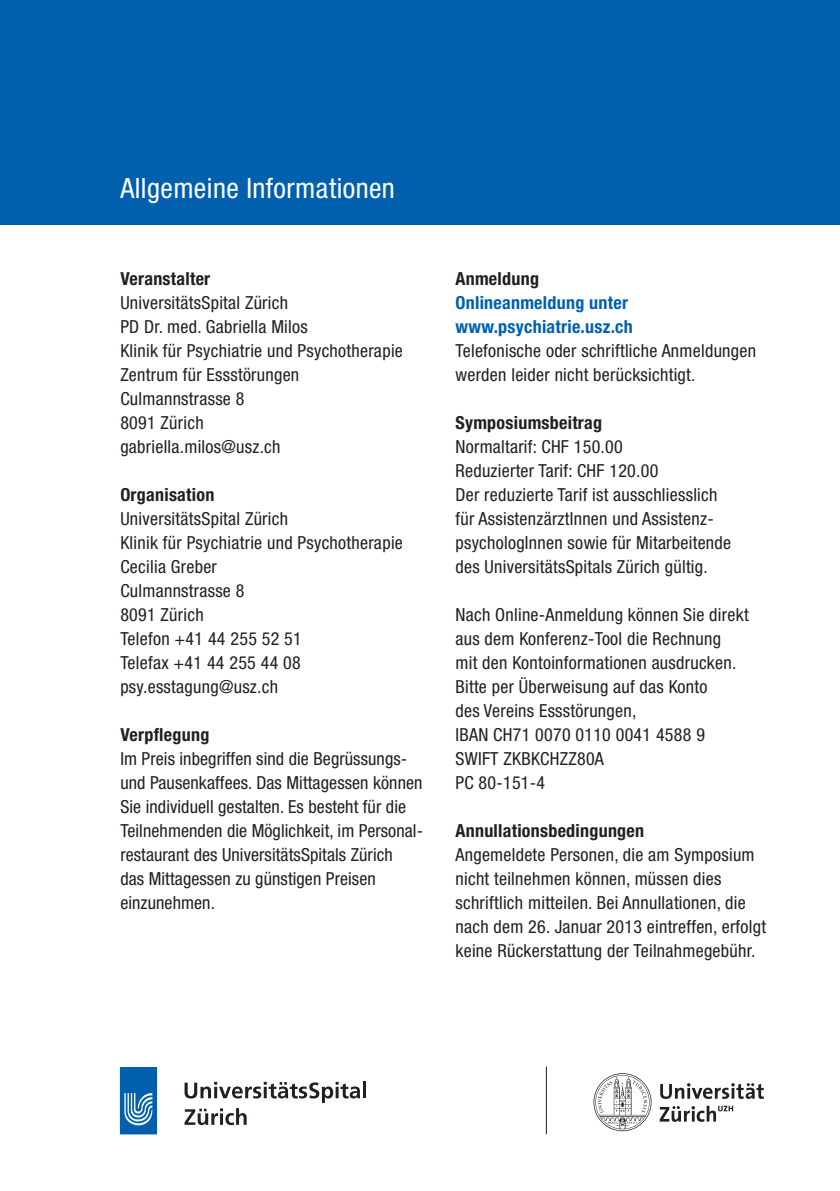
<style>
.page{position:relative;width:840px;height:1191px;background:#fff}
.page>*{position:absolute;margin:0;border:0;box-sizing:border-box;transform-origin:0 0}
.t1{font:condensed 28px "Helvetica Neue LT Std";letter-spacing:.015em;color:#fff}
.t2{font:condensed 18px/24px "Helvetica Neue LT Std";letter-spacing:.015em;color:#231f20}
.t3{font:700 condensed 18px "Helvetica Neue LT Std";letter-spacing:.015em;color:#231f20}
.t4{font:700 condensed 18px/24px "Helvetica Neue LT Std";letter-spacing:.015em;color:#0160ae}
</style>
<div class="page">
<div style="left:0;top:0;width:839px;height:224px;background:#0160ae"></div>
<div style="left:120px;top:1067px;width:36px;height:67px;background:#0160ae"></div>
<div style="left:120px;top:1067px;width:37px;height:67px;border:1px solid #0160ae"></div>
<svg style="left:124px;top:1093px;width:28px;height:33px"></svg>
<svg style="left:184px;top:1081px;width:176px;height:44px"></svg>
<hr style="left:362px;top:1081px;width:3px;height:17px;background:#231f20">
<svg style="left:593px;top:1073px;width:170px;height:58px"></svg>
<hr style="left:545px;top:1066px;width:1px;height:68px;background:#231f20">
<h1 class="t1" style="left:120px;top:178px;width:276px">Allgemeine Informationen</h1>
<p class="t3" style="left:120px;top:272px;width:91px">Veranstalter</p>
<p class="t2" style="left:120px;top:292px;width:284px">UniversitätsSpital Zürich<br>PD Dr. med. Gabriella Milos<br>Klinik für Psychiatrie und Psychotherapie<br>Zentrum für Essstörungen<br>Culmannstrasse 8<br>8091 Zürich<br>gabriella.milos@usz.ch</p>
<p class="t3" style="left:120px;top:488px;width:95px">Organisation</p>
<p class="t2" style="left:120px;top:508px;width:284px">UniversitätsSpital Zürich<br>Klinik für Psychiatrie und Psychotherapie<br>Cecilia Greber<br>Culmannstrasse 8<br>8091 Zürich<br>Telefon +41 44 255 52 51<br>Telefax +41 44 255 44 08 psy.esstagung@usz.ch</p>
<p class="t3" style="left:120px;top:728px;width:90px">Verpflegung</p>
<p class="t2" style="left:120px;top:748px;width:304px">Im Preis inbegriffen sind die Begrüssungs&shy;und Pausenkaffees. Das Mittagessen können Sie individuell gestalten. Es besteht für die Teilnehmenden die Möglichkeit, im Personal&shy;restaurant des UniversitätsSpitals Zürich<br>das Mittagessen zu günstigen Preisen einzunehmen.</p>
<p class="t3" style="left:455px;top:272px;width:85px">Anmeldung</p>
<p class="t4" style="left:455px;top:292px;width:179px">Onlineanmeldung unter www.psychiatrie.usz.ch</p>
<p class="t2" style="left:455px;top:340px;width:302px">Telefonische oder schriftliche Anmeldungen werden leider nicht berücksichtigt.</p>
<p class="t3" style="left:455px;top:416px;width:148px">Symposiumsbeitrag</p>
<p class="t2" style="left:455px;top:436px;width:277px">Normaltarif: CHF 150.00<br>Reduzierter Tarif: CHF 120.00<br>Der reduzierte Tarif ist ausschliesslich für AssistenzärztInnen und Assistenz&shy;psychologInnen sowie für Mitarbeitende des UniversitätsSpitals Zürich gültig.</p>
<p class="t2" style="left:455px;top:604px;width:294px">Nach Online-Anmeldung können Sie direkt aus dem Konferenz-Tool die Rechnung<br>mit den Kontoinformationen ausdrucken.<br>Bitte per Überweisung auf das Konto<br>des Vereins Essstörungen,<br>IBAN CH71 0070 0110 0041 4588 9<br>SWIFT ZKBKCHZZ80A<br>PC 80-151-4</p>
<p class="t3" style="left:455px;top:824px;width:190px">Annullationsbedingungen</p>
<p class="t2" style="left:455px;top:844px;width:312px">Angemeldete Personen, die am Symposium nicht teilnehmen können, müssen dies schriftlich mitteilen. Bei Annullationen, die nach dem 26. Januar 2013 eintreffen, erfolgt keine Rückerstattung der Teilnahmegebühr.</p>
</div>
